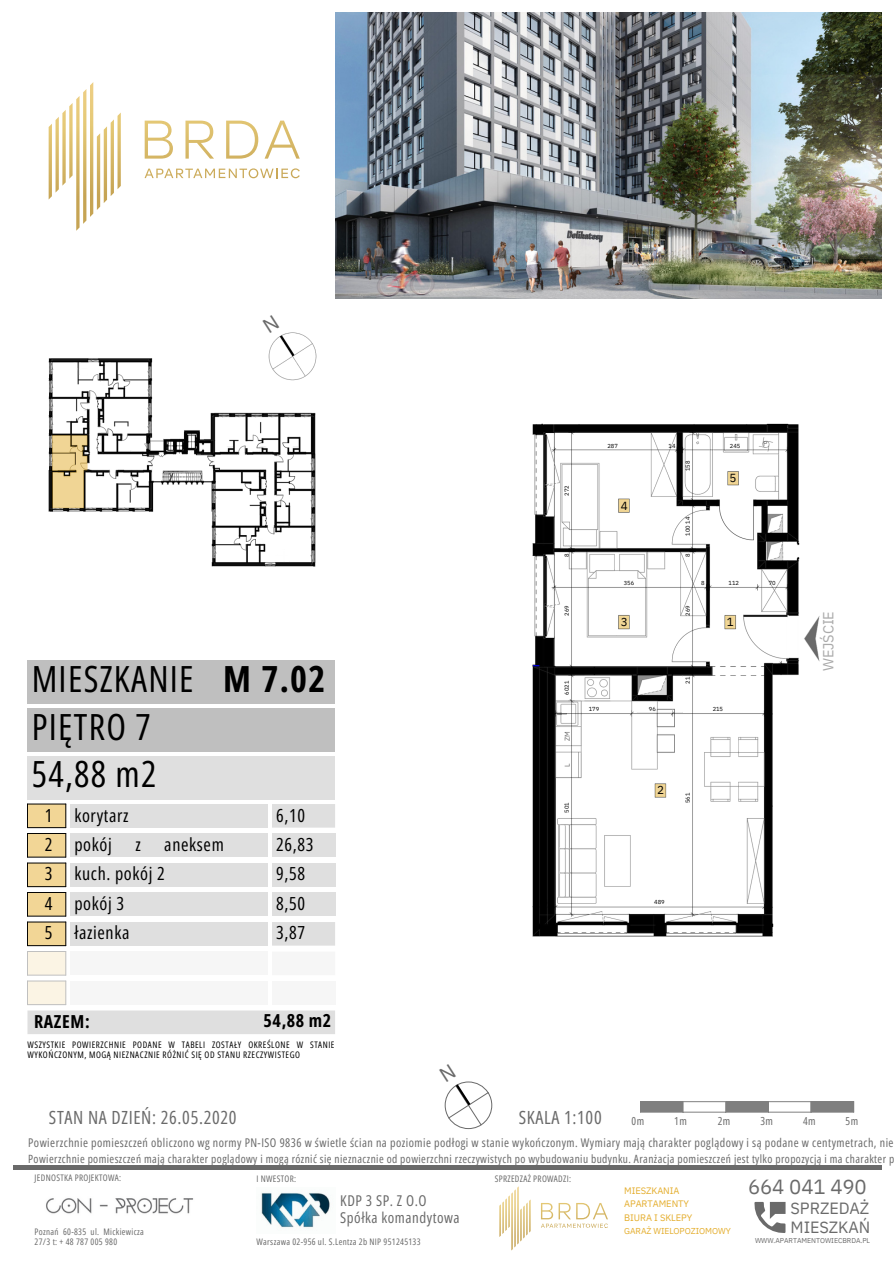
<style>
.page{position:relative;width:894px;height:1264px;background:#fff}
.page>*{position:absolute;margin:0;border:0;box-sizing:border-box;transform-origin:0 0}
.t1{font:36px/47.2px "Open Sans Condensed";letter-spacing:.035em;color:#000}
.t2{font:20.4px "IBM Plex Sans";letter-spacing:-.005em;color:#6a6a6a}
.t3{font:18.15px "Open Sans Condensed";letter-spacing:.035em;color:#6a6a6a}
.t4{font:18px/29.2px "Open Sans Condensed";letter-spacing:.035em;color:#000}
.t5{font:700 18px "Open Sans Condensed";letter-spacing:.035em;color:#000}
.t6{font:16.2px/19.2px "IBM Plex Sans";letter-spacing:-.005em;color:#6a6a6a}
.t7{font:14.85px/17px "Open Sans Condensed";letter-spacing:.035em;color:#6a6a6a}
.t8{font:14.55px "IBM Plex Sans";letter-spacing:-.005em;color:#aaa}
.t9{font:12px "Open Sans Condensed";letter-spacing:.04em;color:#6a6a6a}
.t10{font:11.7px "IBM Plex Sans";color:#000}
.t11{font:11.4px "Open Sans Condensed";letter-spacing:.035em;color:#6a6a6a}
.t12{font:11.1px "Open Sans Condensed";letter-spacing:.035em;color:#6a6a6a}
.t13{font:9.3px/13.5px "IBM Plex Sans";letter-spacing:-.005em;color:#e4ad2c}
.t14{font:9px/10.2px "Open Sans Condensed";letter-spacing:.035em;color:#6a6a6a}
.t15{font:9px/10.2px "Open Sans Condensed";letter-spacing:.06em;color:#000}
.t16{font:8.55px "IBM Plex Sans";letter-spacing:-.005em;color:#e4ad2c}
.t17{font:7.05px "IBM Plex Sans";letter-spacing:-.005em;color:#6a6a6a}
.t18{font:7.05px "IBM Plex Sans";color:#666}
.t19{font:5.85px "IBM Plex Sans";letter-spacing:-.005em;color:#000}
.s1{font-weight:700}
</style>
<div class="page">
<svg style="left:145px;top:121px;width:28px;height:38px"></svg>
<svg style="left:185px;top:121px;width:29px;height:38px"></svg>
<svg style="left:226px;top:121px;width:32px;height:38px"></svg>
<svg style="left:264px;top:121px;width:36px;height:38px"></svg>
<svg style="left:144px;top:168px;width:156px;height:10px"></svg>
<svg style="left:49px;top:82px;width:72px;height:149px"></svg>
<img style="left:46px;top:1198px;width:148px;height:16px">
<img style="left:335px;top:13px;width:546px;height:286px">
<img style="left:261px;top:1192px;width:69px;height:36px">
<div style="left:27px;top:756px;width:308px;height:44px;background:#dfdfdf"></div>
<div style="left:27px;top:708px;width:308px;height:44px;background:#bfbfbf"></div>
<div style="left:70px;top:863px;width:198px;height:23px;background:#dfdfdf"></div>
<div style="left:272px;top:863px;width:63px;height:23px;background:#dfdfdf"></div>
<div style="left:70px;top:892px;width:198px;height:24px;background:#dfdfdf"></div>
<div style="left:272px;top:892px;width:63px;height:24px;background:#dfdfdf"></div>
<div style="left:70px;top:922px;width:198px;height:23px;background:#dfdfdf"></div>
<div style="left:272px;top:922px;width:63px;height:23px;background:#dfdfdf"></div>
<div style="left:70px;top:804px;width:198px;height:23px;background:#dfdfdf"></div>
<div style="left:272px;top:804px;width:63px;height:23px;background:#dfdfdf"></div>
<div style="left:70px;top:833px;width:198px;height:24px;background:#dfdfdf"></div>
<div style="left:272px;top:833px;width:63px;height:24px;background:#dfdfdf"></div>
<div style="left:27px;top:660px;width:308px;height:44px;background:#bfbfbf"></div>
<div style="left:27px;top:863px;width:39px;height:23px;background:#f2d696"></div>
<hr style="left:27px;top:862px;width:39px;height:1px;background:#000">
<svg style="left:65px;top:863px;width:1px;height:23px"></svg>
<hr style="left:27px;top:886px;width:39px;height:1px;background:#000">
<svg style="left:27px;top:863px;width:1px;height:23px"></svg>
<div style="left:27px;top:892px;width:39px;height:24px;background:#f2d696"></div>
<hr style="left:27px;top:892px;width:39px;height:1px;background:#000">
<svg style="left:65px;top:893px;width:1px;height:22px"></svg>
<hr style="left:27px;top:915px;width:39px;height:1px;background:#000">
<svg style="left:27px;top:893px;width:1px;height:22px"></svg>
<div style="left:27px;top:922px;width:39px;height:23px;background:#f2d696"></div>
<hr style="left:27px;top:921px;width:39px;height:1px;background:#000">
<svg style="left:65px;top:922px;width:1px;height:23px"></svg>
<hr style="left:27px;top:945px;width:39px;height:1px;background:#000">
<svg style="left:27px;top:922px;width:1px;height:23px"></svg>
<div style="left:27px;top:1010px;width:308px;height:24px;background:#dfdfdf"></div>
<div style="left:27px;top:804px;width:39px;height:23px;background:#f2d696"></div>
<hr style="left:27px;top:803px;width:39px;height:1px;background:#000">
<svg style="left:65px;top:804px;width:1px;height:23px"></svg>
<hr style="left:27px;top:827px;width:39px;height:1px;background:#000">
<svg style="left:27px;top:804px;width:1px;height:23px"></svg>
<div style="left:27px;top:833px;width:39px;height:24px;background:#f2d696"></div>
<hr style="left:27px;top:833px;width:39px;height:1px;background:#000">
<svg style="left:65px;top:834px;width:1px;height:22px"></svg>
<hr style="left:27px;top:856px;width:39px;height:1px;background:#000">
<svg style="left:27px;top:834px;width:1px;height:22px"></svg>
<svg style="left:27px;top:951px;width:40px;height:55px;background:#f4efe3"></svg>
<img style="left:48px;top:332px;width:269px;height:235px">
<svg style="left:541px;top:1203px;width:67px;height:24px"></svg>
<svg style="left:499px;top:1186px;width:31px;height:64px"></svg>
<svg style="left:754px;top:1201px;width:31px;height:31px"></svg>
<img style="left:532px;top:423px;width:288px;height:514px">
<hr style="left:13px;top:1165px;width:868px;height:4px;background:#6a6a6a">
<hr style="left:768px;top:1101px;width:42px;height:1px;background:#7f7f7f">
<hr style="left:768px;top:1111px;width:42px;height:1px;background:#7f7f7f">
<div style="left:725px;top:1101px;width:43px;height:11px;background:#7f7f7f"></div>
<div style="left:640px;top:1101px;width:42px;height:11px;background:#7f7f7f"></div>
<hr style="left:682px;top:1101px;width:43px;height:1px;background:#7f7f7f">
<hr style="left:682px;top:1111px;width:43px;height:1px;background:#7f7f7f">
<div style="left:810px;top:1101px;width:43px;height:11px;background:#7f7f7f"></div>
<svg style="left:262px;top:332px;width:17px;height:1px"></svg>
<svg style="left:444px;top:1081px;width:48px;height:47px"></svg>
<p class="t1" style="left:32px;top:654px;width:295px">MIESZKANIE <span class="s1">M 7.02<br></span>PIĘTRO 7</p>
<p class="t1" style="left:32px;top:749px;width:126px">54,88 m2</p>
<p class="t4" style="left:45px;top:800px;width:9px;text-align:justify">1<br>2<br>3<br>4<br>5</p>
<p class="t4" style="left:74px;top:800px;width:56px">korytarz</p>
<p class="t4" style="left:74px;top:829px;width:39px">pokój</p>
<p class="t4" style="left:135px;top:829px;width:7px">z</p>
<p class="t4" style="left:74px;top:829px;width:151px;text-indent:90px">aneksem kuch. pokój 2</p>
<p class="t4" style="left:74px;top:888px;width:51px">pokój 3</p>
<p class="t4" style="left:74px;top:917px;width:57px">łazienka</p>
<p class="t4" style="left:276px;top:800px;width:39px">6,10<br>26,83<br>9,58<br>8,50<br>3,87</p>
<p class="t5" style="left:34px;top:1008px;width:57px">RAZEM:</p>
<p class="t5" style="left:263px;top:1007px;width:69px">54,88 m2</p>
<p class="t15" style="left:28px;top:1039px;width:308px">WSZYSTKIE POWIERZCHNIE PODANE W TABELI ZOSTAŁY OKREŚLONE W STANIE<br>WYKOŃCZONYM, MOGĄ NIEZNACZNIE RÓŻNIĆ SIĘ OD STANU RZECZYWISTEGO</p>
<p class="t19" style="left:563px;top:495px;width:12px;rotate:-90deg">272</p>
<p class="t19" style="left:563px;top:557px;width:5px;rotate:-90deg">8</p>
<p class="t19" style="left:563px;top:616px;width:12px;rotate:-90deg">269</p>
<p class="t19" style="left:607px;top:441px;width:12px">287</p>
<p class="t19" style="left:668px;top:441px;width:8px">14</p>
<p class="t19" style="left:729px;top:441px;width:12px">245</p>
<p class="t19" style="left:683px;top:471px;width:12px;rotate:-90deg">158</p>
<p class="t10" style="left:729px;top:470px;width:8px">5</p>
<p class="t10" style="left:620px;top:497px;width:8px">4</p>
<p class="t19" style="left:683px;top:535px;width:20px;rotate:-90deg">100 14</p>
<p class="t19" style="left:683px;top:557px;width:5px;rotate:-90deg">8</p>
<p class="t19" style="left:623px;top:579px;width:12px">356</p>
<p class="t19" style="left:701px;top:579px;width:5px">8</p>
<p class="t19" style="left:728px;top:579px;width:12px">112</p>
<p class="t19" style="left:683px;top:616px;width:12px;rotate:-90deg">269</p>
<p class="t10" style="left:620px;top:614px;width:8px">3</p>
<p class="t10" style="left:726px;top:614px;width:8px">1</p>
<p class="t19" style="left:562px;top:695px;width:15px;rotate:-90deg">6021</p>
<p class="t18" style="left:562px;top:741px;width:11px;rotate:-90deg">ZM</p>
<p class="t18" style="left:562px;top:767px;width:5px;rotate:-90deg">L</p>
<p class="t19" style="left:563px;top:812px;width:12px;rotate:-90deg">501</p>
<p class="t19" style="left:588px;top:705px;width:12px">179</p>
<p class="t19" style="left:648px;top:705px;width:8px">96</p>
<p class="t19" style="left:683px;top:683px;width:8px;rotate:-90deg">21</p>
<p class="t19" style="left:712px;top:705px;width:12px">215</p>
<p class="t10" style="left:657px;top:782px;width:8px">2</p>
<p class="t19" style="left:683px;top:803px;width:12px;rotate:-90deg">561</p>
<p class="t18" style="left:763px;top:439px;width:6px">P</p>
<p class="t19" style="left:768px;top:579px;width:8px">70</p>
<p class="t19" style="left:654px;top:898px;width:12px">489</p>
<p class="t8" style="left:818px;top:671px;width:62px;rotate:-90deg">WEJŚCIE</p>
<p class="t3" style="left:49px;top:1104px;width:189px">STAN NA DZIEŃ: 26.05.2020</p>
<p class="t3" style="left:518px;top:1104px;width:84px">SKALA 1:100</p>
<p class="t12" style="left:631px;top:1113px;width:14px">0m</p>
<p class="t12" style="left:674px;top:1113px;width:14px">1m</p>
<p class="t12" style="left:717px;top:1113px;width:14px">2m</p>
<p class="t12" style="left:760px;top:1113px;width:14px">3m</p>
<p class="t12" style="left:802px;top:1113px;width:14px">4m</p>
<p class="t12" style="left:845px;top:1113px;width:14px">5m</p>
<p class="t9" style="left:28px;top:1134px;width:866px">Powierzchnie pomieszczeń obliczono wg normy PN-ISO 9836 w świetle ścian na poziomie podłogi w stanie wykończonym. Wymiary mają charakter poglądowy i są podane w centymetrach, nie</p>
<p class="t11" style="left:28px;top:1150px;width:867px">Powierzchnie pomieszczeń mają charakter poglądowy i mogą róznić się nieznacznie od powierzchni rzeczywistych po wybudowaniu budynku. Aranżacja pomieszczeń jest tylko propozycją i ma charakter p</p>
<p class="t7" style="left:340px;top:1191px;width:121px">KDP 3 SP. Z O.O<br>Spółka komandytowa</p>
<p class="t13" style="left:624px;top:1183px;width:70px">MIESZKANIA<br>APARTAMENTY<br>BIURA I SKLEPY</p>
<p class="t16" style="left:624px;top:1225px;width:108px">GARAŻ WIELOPOZIOMOWY</p>
<p class="t14" style="left:494px;top:1172px;width:78px">SPRZEDZAŻ PROWADZI:</p>
<p class="t14" style="left:35px;top:1172px;width:88px">JEDNOSTKA PROJEKTOWA:</p>
<p class="t14" style="left:256px;top:1172px;width:41px">I NWESTOR:</p>
<p class="t2" style="left:747px;top:1173px;width:120px">664 041 490</p>
<p class="t6" style="left:790px;top:1198px;width:81px">SPRZEDAŻ<br>MIESZKAŃ</p>
<p class="t14" style="left:35px;top:1225px;width:111px">Poznań 60-835 ul. Mickiewicza<br>27/3 t: + 48 787 005 980</p>
<p class="t17" style="left:754px;top:1235px;width:116px">WWW.APARTAMENTOWIECBRDA.PL</p>
<p class="t14" style="left:256px;top:1236px;width:165px">Warszawa 02-956 ul. S.Lentza 2b NIP 951245133</p>
</div>
